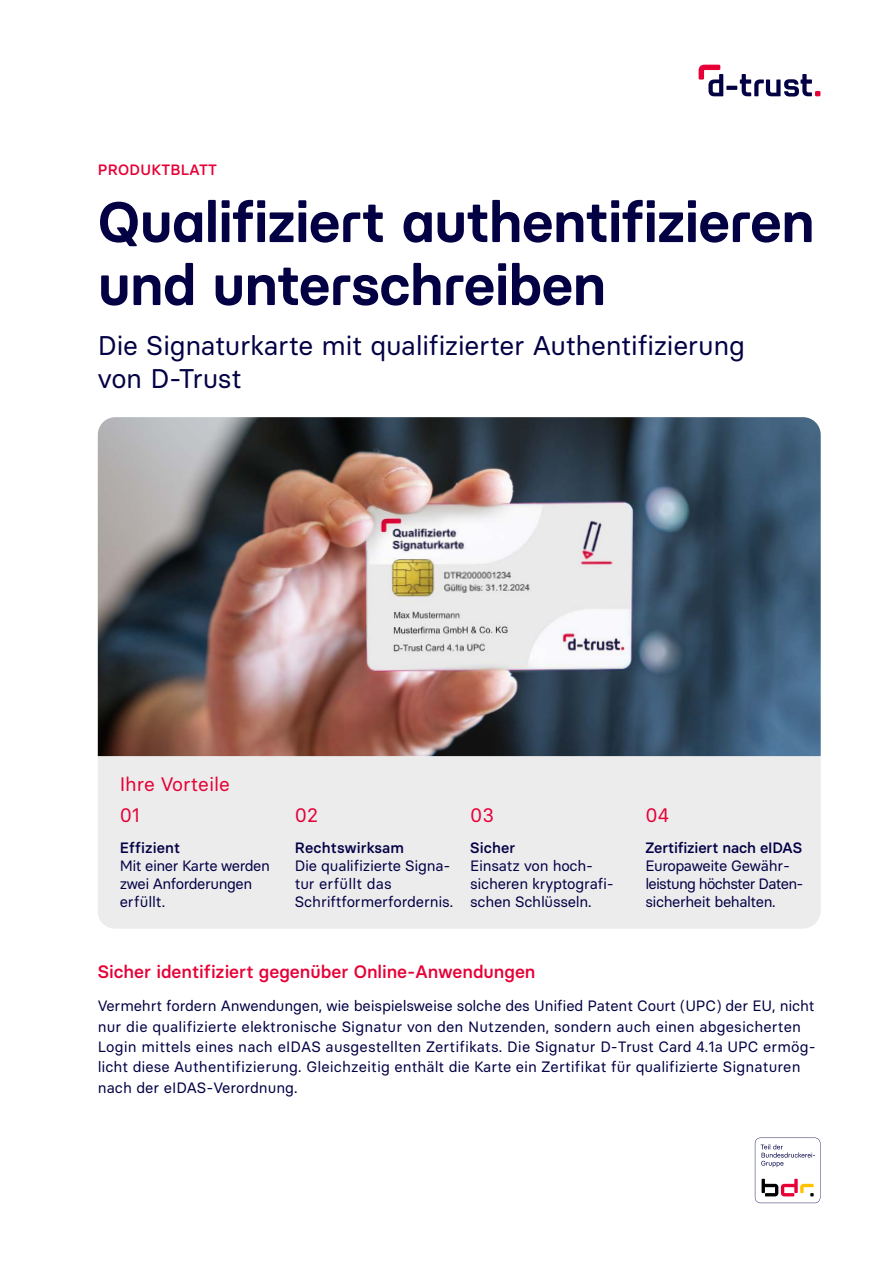
<style>
.page{position:relative;width:893px;height:1263px;background:#fff}
.page>*{position:absolute;margin:0;border:0;box-sizing:border-box;transform-origin:0 0}
.t1{font:600 57px/63px "bdr Headline";letter-spacing:-.01em;color:#030044}
.t2{font:27px/33px "bdr Text";letter-spacing:-.015em;color:#030044}
.t3{font:19.5px/31.2px "bdr Text";color:#e60037}
.t4{font:500 18px "bdr Text";color:#e60037}
.t5{font:15px/20.4px "bdr Text";letter-spacing:-.005em;color:#030044}
.t6{font:15px/18px "bdr Text";letter-spacing:-.03em;color:#030044}
.t7{font:500 15px "bdr Text";letter-spacing:.01em;color:#030044}
.t8{font:500 15px "bdr Text";letter-spacing:-.01em;color:#030044}
.t9{font:500 15px "bdr Text";letter-spacing:.02em;color:#e60037}
</style>
<div class="page">
<div style="left:98px;top:756px;width:723px;height:173px;background:#ececed"></div>
<img style="left:98px;top:417px;width:723px;height:339px">
<svg style="left:755px;top:1137px;width:65px;height:66px"></svg>
<svg style="left:699px;top:65px;width:121px;height:32px"></svg>
<p class="t9" style="left:98px;top:160px;width:121px">PRODUKTBLATT</p>
<h1 class="t1" style="left:98px;top:190px;width:718px">Qualifiziert authentifizieren und unterschreiben</h1>
<h2 class="t2" style="left:98px;top:329px;width:649px">Die Signaturkarte mit qualifizierter Authentifizierung von D-Trust</h2>
<h3 class="t3" style="left:120px;top:768px;width:112px">Ihre Vorteile<br>01</h3>
<p class="t7" style="left:120px;top:838px;width:62px">Effizient</p>
<p class="t6" style="left:120px;top:856px;width:152px">Mit einer Karte werden zwei Anforderungen erfüllt.</p>
<h3 class="t3" style="left:295px;top:800px;width:25px">02</h3>
<h3 class="t3" style="left:470px;top:800px;width:25px">03</h3>
<h3 class="t3" style="left:645px;top:800px;width:25px">04</h3>
<p class="t7" style="left:295px;top:838px;width:111px">Rechtswirksam</p>
<p class="t5" style="left:295px;top:856px;width:160px;line-height:18px">Die qualifizierte Signa&shy;tur erfüllt das<br>Schriftformerfordernis.</p>
<p class="t7" style="left:470px;top:838px;width:47px">Sicher</p>
<p class="t5" style="left:470px;top:856px;width:145px;line-height:18px">Einsatz von hoch&shy;sicheren kryptografi&shy;schen Schlüsseln.</p>
<p class="t8" style="left:645px;top:838px;width:158px">Zertifiziert nach eIDAS</p>
<p class="t6" style="left:645px;top:856px;width:160px">Europaweite Gewähr&shy;leistung höchster Daten&shy;sicherheit behalten.</p>
<p class="t4" style="left:98px;top:960px;width:439px">Sicher identifiziert gegenüber Online-Anwendungen</p>
<p class="t5" style="left:98px;top:995px;width:719px">Vermehrt fordern Anwendungen, wie beispielsweise solche des Unified Patent Court (UPC) der EU, nicht nur die qualifizierte elektronische Signatur von den Nutzenden, sondern auch einen abgesicherten Login mittels eines nach eIDAS ausgestellten Zertifikats. Die Signatur D-Trust Card 4.1a UPC ermög&shy;licht diese Authentifizierung. Gleichzeitig enthält die Karte ein Zertifikat für qualifizierte Signaturen nach der eIDAS-Verordnung.</p>
</div>
